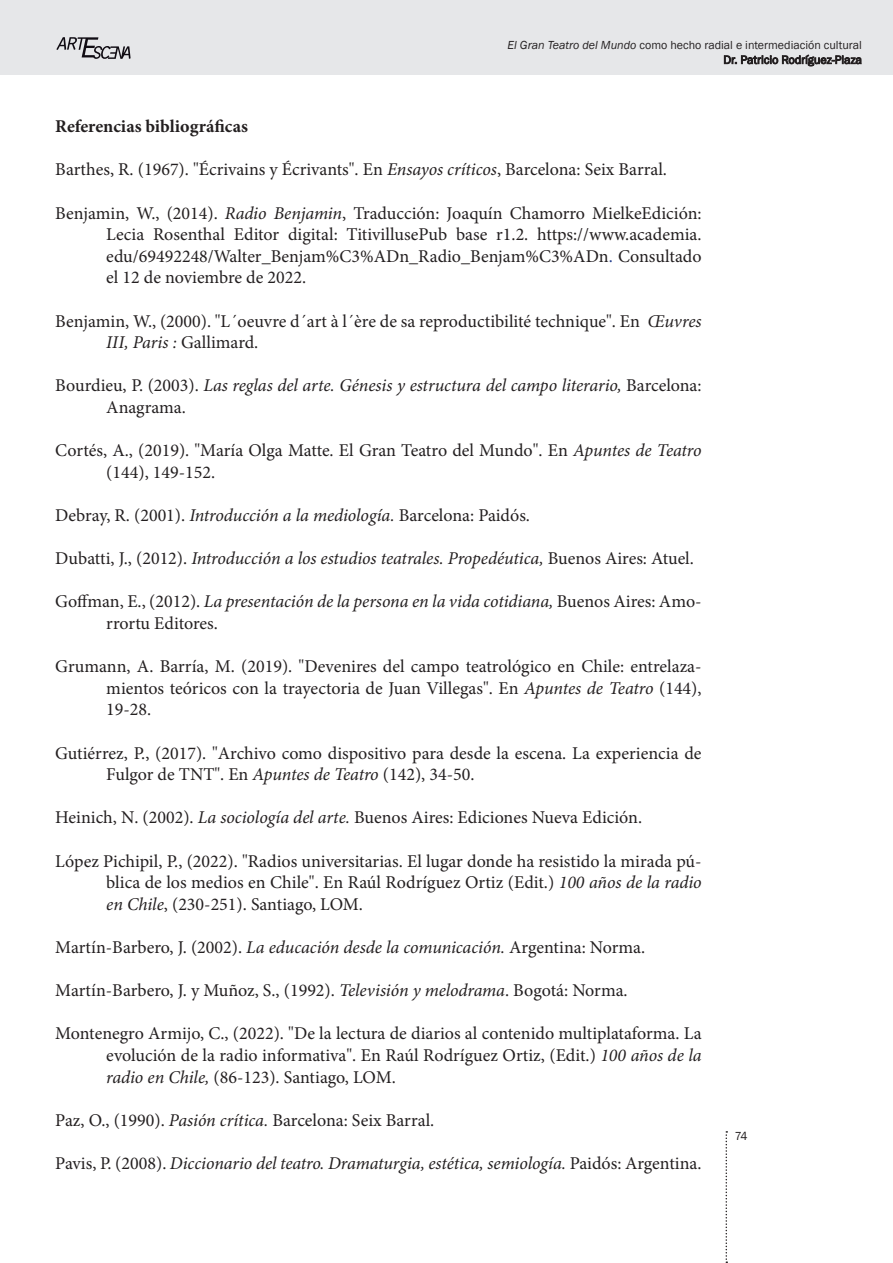
<style>
.page{position:relative;width:893px;height:1263px;background:#fff}
.page>*{position:absolute;margin:0;border:0;box-sizing:border-box;transform-origin:0 0}
.t1{font:18px/21.6px "Minion Pro";color:#231f20;text-align:justify}
.t2{font:italic 18px/21.6px "Minion Pro";letter-spacing:-.005em;color:#231f20}
.t3{font:700 18px "Minion Pro";color:#231f20}
.t4{font:12px/15.1px "Franklin Gothic";color:#231f20;text-align:right}
.s1{font-style:italic}
.s2{color:#253f8e}
.s3{font-style:normal}
</style>
<div class="page">
<div style="left:0;top:0;width:893px;height:74px;background:#e6e7e9"></div>
<svg style="left:725px;top:1131px;width:2px;height:132px"></svg>
<svg style="left:56px;top:37px;width:75px;height:22px"></svg>
<p class="t4" style="left:507px;top:37px;width:356px"><span class="s1">El Gran Teatro del Mundo</span> como hecho radial e intermediación cultural<br>Dr. Patricio Rodríguez-Plaza</p>
<p class="t3" style="left:55px;top:114px;width:194px">Referencias bibliográficas</p>
<p class="t1" style="left:55px;top:159px;width:613px">Barthes, R. (1967). "Écrivains y Écrivants". En <span class="s1">Ensayos críticos</span>, Barcelona: Seix Barral.</p>
<p class="t1" style="left:106px;top:202px;width:597px;text-indent:-51px">Benjamin, W., (2014). <span class="s1">Radio Benjamin</span>, Traducción: Joaquín Chamorro MielkeEdición:<br>Lecia Rosenthal Editor digital: TitivillusePub base r1.2. https://www.academia. edu/69492248/Walter_Benjam%C3%ADn_Radio_Benjam%C3%ADn<span class="s2">.</span> Consultado el 12 de noviembre de 2022.</p>
<p class="t1" style="left:106px;top:310px;width:597px;text-indent:-51px">Benjamin, W., (2000). "L´oeuvre d´art à l´ère de sa reproductibilité technique". En <span class="s1">Œuvres<br>III, Paris :</span> Gallimard.</p>
<p class="t2" style="left:106px;top:375px;width:597px;text-indent:-51px"><span class="s3">Bourdieu, P. (2003).</span> Las reglas del arte. Génesis y estructura del campo literario, <span class="s3">Barcelona:<br>Anagrama.</span></p>
<p class="t1" style="left:106px;top:440px;width:597px;text-indent:-51px">Cortés, A., (2019). "María Olga Matte. El Gran Teatro del Mundo". En <span class="s1">Apuntes de Teatro </span>(144), 149-152.</p>
<p class="t1" style="left:55px;top:504px;width:476px">Debray, R. (2001). <span class="s1">Introducción a la mediología.</span> Barcelona: Paidós.</p>
<p class="t2" style="left:55px;top:548px;width:640px"><span class="s3">Dubatti, J., (2012).</span> Introducción a los estudios teatrales. Propedéutica, <span class="s3">Buenos Aires: Atuel.</span></p>
<p class="t1" style="left:106px;top:591px;width:597px;text-indent:-51px">Goffman, E., (2012). <span class="s1">La presentación de la persona en la vida cotidiana,</span> Buenos Aires: Amo&shy;rrortu Editores.</p>
<p class="t1" style="left:106px;top:656px;width:597px;text-indent:-51px">Grumann, A. Barría, M. (2019). "Devenires del campo teatrológico en Chile: entrelaza&shy;mientos teóricos con la trayectoria de Juan Villegas". En <span class="s1">Apuntes de Teatro</span> (144), 19-28.</p>
<p class="t1" style="left:106px;top:742px;width:597px;text-indent:-51px">Gutiérrez, P., (2017). "Archivo como dispositivo para desde la escena. La experiencia de<br>Fulgor de TNT". En <span class="s1">Apuntes de Teatro</span> (142), 34-50.</p>
<p class="t1" style="left:55px;top:807px;width:588px">Heinich, N. (2002). <span class="s1">La sociología del arte.</span> Buenos Aires: Ediciones Nueva Edición.</p>
<p class="t1" style="left:106px;top:850px;width:597px;text-indent:-51px">López Pichipil, P., (2022). "Radios universitarias. El lugar donde ha resistido la mirada pú&shy;blica de los medios en Chile". En Raúl Rodríguez Ortiz (Edit.) <span class="s1">100 años de la radio en Chile</span>, (230-251). Santiago, LOM.</p>
<p class="t1" style="left:55px;top:936px;width:591px">Martín-Barbero, J. (2002). <span class="s1">La educación desde la comunicación.</span> Argentina: Norma.</p>
<p class="t1" style="left:55px;top:980px;width:574px">Martín-Barbero, J. y Muñoz, S., (1992). <span class="s1">Televisión y melodrama</span>. Bogotá: Norma.</p>
<p class="t1" style="left:106px;top:1023px;width:597px;text-indent:-51px">Montenegro Armijo, C., (2022). "De la lectura de diarios al contenido multiplataforma. La evolución de la radio informativa". En Raúl Rodríguez Ortiz, (Edit.) <span class="s1">100 años de la radio en Chile,</span> (86-123). Santiago, LOM.</p>
<p class="t1" style="left:55px;top:1109px;width:380px">Paz, O., (1990). <span class="s1">Pasión crítica.</span> Barcelona: Seix Barral.</p>
<p class="t2" style="left:55px;top:1152px;width:648px"><span class="s3">Pavis, P. (2008).</span> Diccionario del teatro. Dramaturgia, estética, semiología. <span class="s3">Paidós: Argentina.</span></p>
<p class="t4" style="left:735px;top:1129px;width:14px">74</p>
</div>
